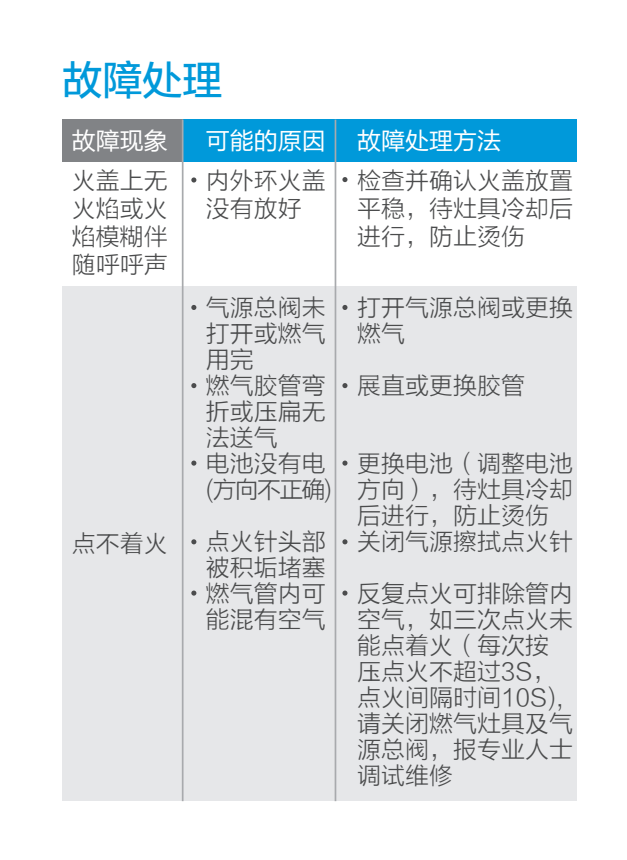
<style>
.page{position:relative;width:627px;height:860px;background:#fff}
.page>*{position:absolute;margin:0;border:0;box-sizing:border-box;transform-origin:0 0}
.t1{font:40px "FZLTZHUNHK GBK1 0";color:#0099da}
.t2{font:24px/26px "FZLTXHK";color:#4b4c4d}
.t3{font:24px "FZLTHK GBK1 0";color:#fff}
</style>
<div class="page">
<div style="left:63px;top:286px;width:513px;height:514px;background:#e6e7e9"></div>
<div style="left:183px;top:120px;width:393px;height:42px;background:#0099da"></div>
<div style="left:63px;top:120px;width:120px;height:42px;background:#818386"></div>
<svg style="left:191px;top:177px;width:5px;height:5px"></svg>
<svg style="left:191px;top:305px;width:5px;height:5px"></svg>
<svg style="left:342px;top:177px;width:5px;height:5px"></svg>
<svg style="left:342px;top:305px;width:5px;height:5px"></svg>
<svg style="left:191px;top:383px;width:5px;height:5px"></svg>
<svg style="left:191px;top:460px;width:5px;height:5px"></svg>
<svg style="left:191px;top:539px;width:5px;height:5px"></svg>
<svg style="left:191px;top:590px;width:5px;height:5px"></svg>
<svg style="left:342px;top:383px;width:5px;height:5px"></svg>
<svg style="left:342px;top:460px;width:5px;height:5px"></svg>
<svg style="left:342px;top:539px;width:5px;height:5px"></svg>
<svg style="left:342px;top:590px;width:5px;height:5px"></svg>
<hr style="left:182px;top:120px;width:1px;height:680px;background:#a8aaad">
<hr style="left:335px;top:120px;width:1px;height:680px;background:#a8aaad">
<h1 class="t1" style="left:63px;top:59px;width:161px">故障处理</h1>
<p class="t3" style="left:72px;top:128px;width:97px">故障现象</p>
<p class="t3" style="left:206px;top:128px;width:121px">可能的原因</p>
<p class="t3" style="left:357px;top:128px;width:145px">故障处理方法</p>
<p class="t2" style="left:72px;top:167px;width:97px;line-height:28px;text-align:justify">火盖上无火焰或火焰模糊伴随呼呼声</p>
<p class="t2" style="left:72px;top:530px;width:97px">点不着火</p>
<p class="t2" style="left:206px;top:167px;width:121px;line-height:28px">内外环火盖没有放好</p>
<p class="t2" style="left:206px;top:294px;width:128px">气源总阀未打开或燃气用完<br>燃气胶管弯折或压扁无法送气<br>电池没有电(方向不正确)</p>
<p class="t2" style="left:206px;top:528px;width:121px;text-align:justify">点火针头部被积垢堵塞燃气管内可能混有空气</p>
<p class="t2" style="left:357px;top:167px;width:217px;line-height:28px;text-align:justify">检查并确认火盖放置平稳，待灶具冷却后进行，防止烫伤</p>
<p class="t2" style="left:357px;top:294px;width:217px">打开气源总阀或更换燃气</p>
<p class="t2" style="left:357px;top:372px;width:169px">展直或更换胶管</p>
<p class="t2" style="left:357px;top:450px;width:217px">更换电池（调整电池方向），待灶具冷却后进行，防止烫伤关闭气源擦拭点火针</p>
<p class="t2" style="left:357px;top:580px;width:217px">反复点火可排除管内空气，如三次点火未能点着火（每次按压点火不超过3S，点火间隔时间10S),请关闭燃气灶具及气源总阀，报专业人士调试维修</p>
</div>
